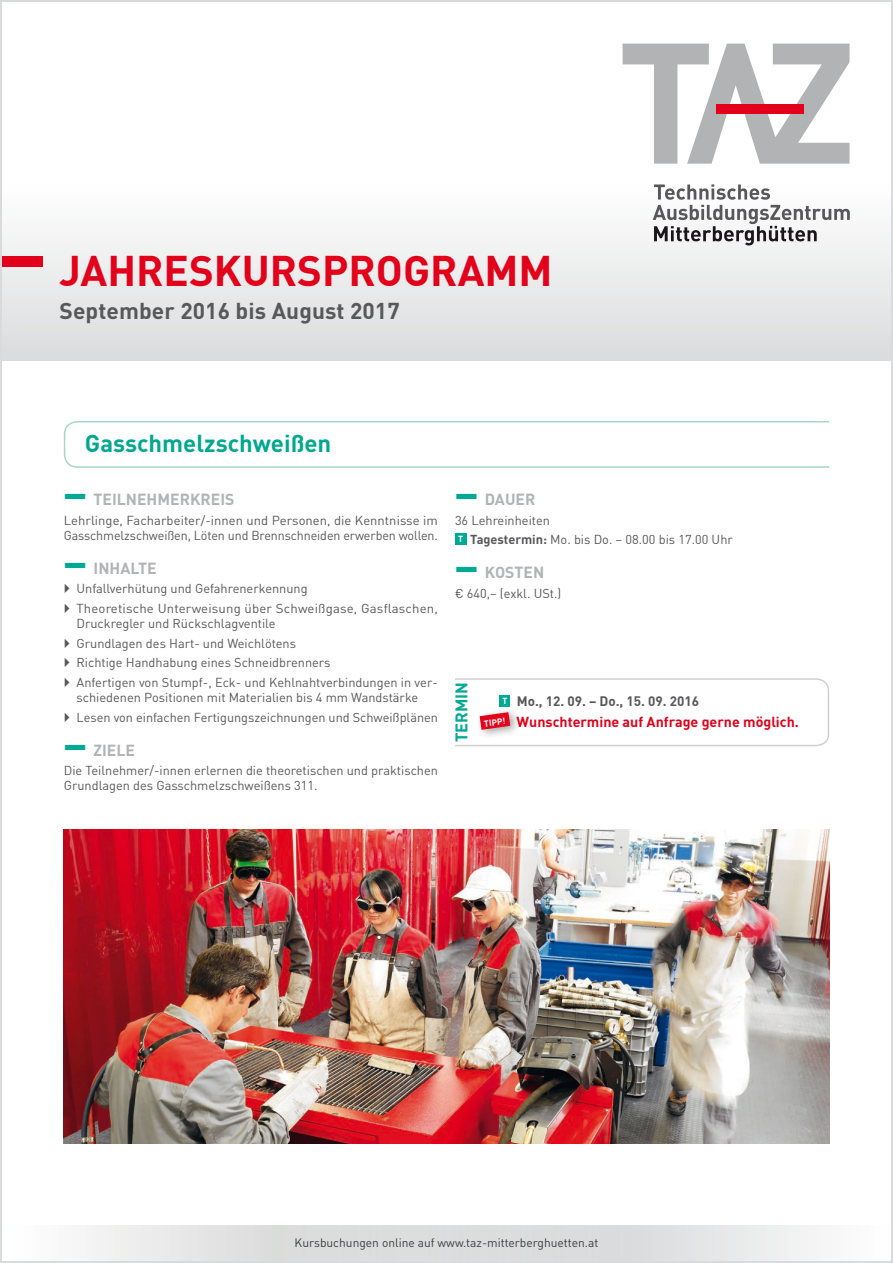
<style>
.page{position:relative;width:893px;height:1263px;background:#fff}
.page>*{position:absolute;margin:0;border:0;box-sizing:border-box;transform-origin:0 0}
.t1{font:700 42px "DIN";color:#e2001a}
.t2{font:700 40.95px "DIN";color:#00a993;scale:.54 1}
.t3{font:700 24px "DIN";color:#00a88f}
.t4{font:700 22.5px "DIN";letter-spacing:.005em;color:#58585a}
.t5{font:700 16.5px "DIN";color:#00a993}
.t6{font:700 15.75px "DIN";color:#b1b3b4}
.t7{font:700 14.25px "DIN";color:#e2001a}
.t8{font:700 13.5px "DIN";color:#58585a}
.t9{font:12.75px/19.5px "DIN";color:#58585a}
.t10{font:12px "DIN";color:#3d3e40}
.t11{font:700 8.7px "DIN";color:#fff}
.s1{font-weight:700}
.s2{font-size:8.7px;color:#fff}
</style>
<div class="page">
<div style="left:2px;top:2px;width:889px;height:359px;background:linear-gradient(to bottom,#fff,#e4e4e5)"></div>
<svg style="left:623px;top:44px;width:226px;height:120px"></svg>
<svg style="left:653px;top:184px;width:197px;height:61px"></svg>
<div style="left:716px;top:104px;width:87px;height:10px;background:#e2001a"></div>
<div style="left:2px;top:256px;width:41px;height:11px;background:#e2001a"></div>
<svg style="left:86px;top:1225px;width:732px;height:36px"></svg>
<div style="left:455px;top:533px;width:11px;height:11px;background:#00a993"></div>
<svg style="left:63px;top:421px;width:767px;height:47px"></svg>
<svg style="left:455px;top:678px;width:374px;height:69px"></svg>
<img style="left:64px;top:829px;width:765px;height:315px">
<h1 class="t1" style="left:60px;top:243px;width:495px">JAHRESKURSPROGRAMM</h1>
<h3 class="t4" style="left:60px;top:296px;width:342px">September 2016 bis August 2017</h3>
<h3 class="t3" style="left:85px;top:428px;width:248px">Gasschmelzschweißen</h3>
<h2 class="t2" style="left:64px;top:467px;width:44px">—</h2>
<p class="t6" style="left:94px;top:489px;width:142px">TEILNEHMERKREIS</p>
<p class="t9" style="left:64px;top:512px;width:376px;line-height:15.3px">Lehrlinge, Facharbeiter/-innen und Personen, die Kenntnisse im<br>Gasschmelzschweißen, Löten und Brennschneiden erwerben wollen.</p>
<h2 class="t2" style="left:64px;top:535px;width:44px">—</h2>
<p class="t6" style="left:94px;top:558px;width:65px">INHALTE</p>
<p class="t9" style="left:77px;top:579px;width:363px">Unfallverhütung und Gefahrenerkennung<br>Theoretische Unterweisung über Schweißgase, Gasflaschen,</p>
<p class="t9" style="left:77px;top:614px;width:363px">Druckregler und Rückschlagventile<br>Grundlagen des Hart- und Weichlötens<br>Richtige Handhabung eines Schneidbrenners<br>Anfertigen von Stumpf-, Eck- und Kehlnahtverbindungen in ver-</p>
<p class="t9" style="left:77px;top:688px;width:363px">schiedenen Positionen mit Materialien bis 4 mm Wandstärke<br>Lesen von einfachen Fertigungszeichnungen und Schweißplänen</p>
<h2 class="t2" style="left:64px;top:717px;width:44px">—</h2>
<p class="t6" style="left:94px;top:740px;width:43px">ZIELE</p>
<p class="t9" style="left:64px;top:763px;width:376px;line-height:15.3px">Die Teilnehmer/-innen erlernen die theoretischen und praktischen<br>Grundlagen des Gasschmelzschweißens 311.</p>
<h2 class="t2" style="left:455px;top:467px;width:44px">—</h2>
<p class="t6" style="left:485px;top:489px;width:52px">DAUER</p>
<p class="t9" style="left:455px;top:510px;width:279px">36 Lehreinheiten<br><sup>T</sup> <span class="s1">Tagestermin:</span> Mo. bis Do. − 08.00 bis 17.00 Uhr</p>
<h2 class="t2" style="left:455px;top:540px;width:44px">—</h2>
<p class="t6" style="left:485px;top:562px;width:61px">KOSTEN</p>
<p class="t9" style="left:455px;top:583px;width:108px">€ 640,− (exkl. USt.)</p>
<p class="t5" style="left:451px;top:742px;width:62px;rotate:-90deg">TERMIN</p>
<p class="t8" style="left:502px;top:692px;width:198px"><span class="s2">T</span> Mo., 12. 09. − Do., 15. 09. 2016</p>
<p class="t11" style="left:483px;top:718px;width:23px;rotate:-8deg">TIPP!</p>
<p class="t7" style="left:517px;top:713px;width:284px">Wunschtermine auf Anfrage gerne möglich.</p>
<p class="t10" style="left:295px;top:1235px;width:305px">Kursbuchungen online auf www.taz-mitterberghuetten.at</p>
</div>
